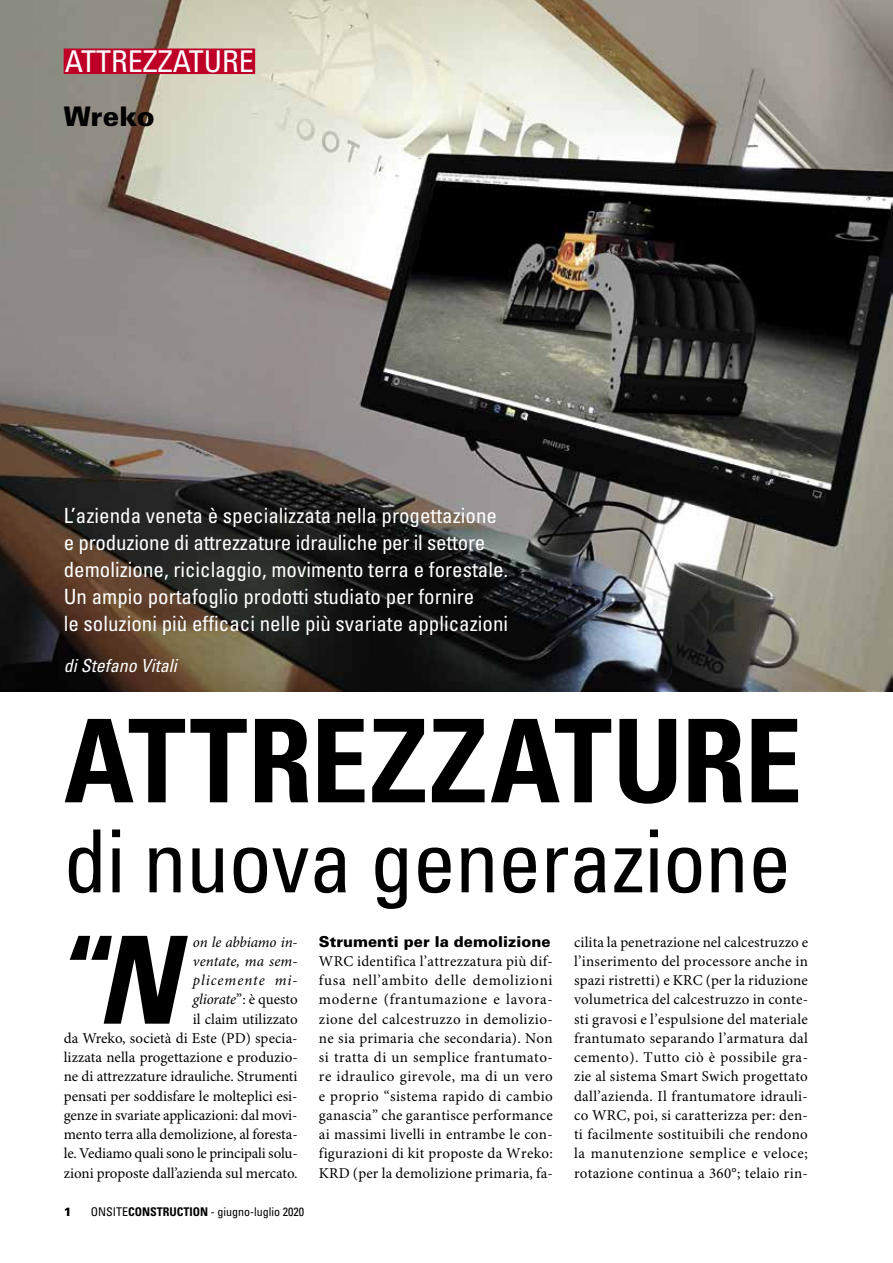
<style>
.page{position:relative;width:893px;height:1263px;background:#fff}
.page>*{position:absolute;margin:0;border:0;box-sizing:border-box;transform-origin:0 0}
.t1{font:700 condensed 121.65px "Univers LT Std";color:#000}
.t2{font:700 condensed 115.5px "Univers LT Std";letter-spacing:.005em;color:#000}
.t3{font:condensed 87px "Univers LT Std";letter-spacing:-.01em;color:#000}
.t4{font:condensed 30px "Univers LT Std";color:#fff}
.t5{font:900 27px "Univers LT Std";letter-spacing:-.005em;color:#000}
.t6{font:condensed 21px/27px "Univers LT Std";color:#fff}
.t7{font:italic condensed 18px "Univers LT Std";color:#fff}
.t8{font:15px/19.2px "Minion Pro";color:#000;text-align:justify}
.t9{font:900 15px "Univers LT Std";color:#000}
.t10{font:condensed 12px "Univers LT Std";color:#000}
.t11{font:900 12px "Univers LT Std";color:#000}
.s1{font-style:italic}
.s2{font-weight:700}
</style>
<div class="page">
<img style="left:0;top:0;width:893px;height:691px">
<div style="left:64px;top:49px;width:191px;height:25px;background:#be0027"></div>
<h3 class="t4" style="left:65px;top:43px;width:190px">ATTREZZATURE</h3>
<h3 class="t5" style="left:64px;top:99px;width:92px">Wreko</h3>
<p class="t6" style="left:64px;top:502px;width:446px">L’azienda veneta è specializzata nella progettazione e produzione di attrezzature idrauliche per il settore demolizione, riciclaggio, movimento terra e forestale.<br>Un ampio portafoglio prodotti studiato per fornire<br>le soluzioni più efficaci nelle più svariate applicazioni</p>
<p class="t7" style="left:64px;top:654px;width:115px">di Stefano Vitali</p>
<h2 class="t2" style="left:64px;top:690px;width:740px">ATTREZZATURE</h2>
<h3 class="t3" style="left:64px;top:806px;width:729px">di nuova generazione</h3>
<p class="t8" style="left:64px;top:933px;width:235px;text-align:right"><span class="s1">on le abbiamo in-<br>ventate, ma sem-<br>plicemente mi-<br>gliorate</span>”: è questo<br>il claim utilizzato<br>da Wreko, società di Este (PD) specia&shy;lizzata nella progettazione e produzio&shy;ne di attrezzature idrauliche. Strumenti pensati per soddisfare le molteplici esi&shy;genze in svariate applicazioni: dal movi&shy;mento terra alla demolizione, al foresta&shy;le. Vediamo quali sono le principali solu&shy;zioni proposte dall’azienda sul mercato.</p>
<p class="t9" style="left:319px;top:932px;width:233px">Strumenti per la demolizione</p>
<h1 class="t1" style="left:64px;top:906px;width:115px">“<span class="s1">N</span></h1>
<p class="t8" style="left:319px;top:952px;width:235px">WRC identifica l’attrezzatura più dif&shy;fusa nell’ambito delle demolizioni moderne (frantumazione e lavora&shy;zione del calcestruzzo in demolizio&shy;ne sia primaria che secondaria). Non si tratta di un semplice frantumato&shy;re idraulico girevole, ma di un vero e proprio “sistema rapido di cambio ganascia” che garantisce performance ai massimi livelli in entrambe le con&shy;figurazioni di kit proposte da Wreko:<br>KRD (per la demolizione primaria, fa-</p>
<p class="t11" style="left:64px;top:1204px;width:10px">1</p>
<p class="t10" style="left:91px;top:1204px;width:215px">ONSITE<span class="s2">CONSTRUCTION</span> - giugno-luglio 2020</p>
<p class="t8" style="left:574px;top:933px;width:236px">cilita la penetrazione nel calcestruzzo e l’inserimento del processore anche in spazi ristretti) e KRC (per la riduzione volumetrica del calcestruzzo in conte&shy;sti gravosi e l’espulsione del materiale frantumato separando l’armatura dal cemento). Tutto ciò è possibile gra&shy;zie al sistema Smart Swich progettato dall’azienda. Il frantumatore idrauli&shy;co WRC, poi, si caratterizza per: den&shy;ti facilmente sostituibili che rendono la manutenzione semplice e veloce; rotazione continua a 360°; telaio rin-</p>
</div>
